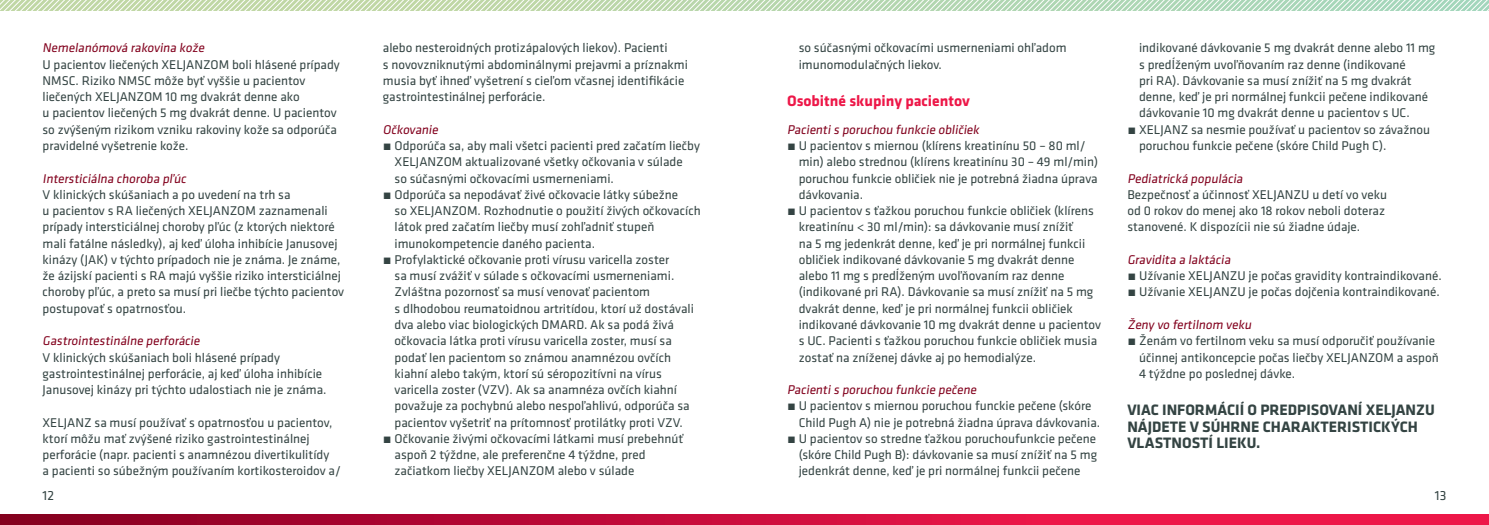
<style>
.page{position:relative;width:1489px;height:525px;background:#fff}
.page>*{position:absolute;margin:0;border:0;box-sizing:border-box;transform-origin:0 0}
.t1{font:700 15.62px/16.2px "Klavika";color:#344443}
.t2{font:700 15.62px "Klavika";color:#ed1748}
.t3{font:13.75px "Klavika";color:#344443}
.t4{font:13.12px/16.2px "Klavika";color:#344443}
.t5{font:13.12px "Klavika";color:#82011d}
</style>
<div class="page">
<svg style="left:0;top:514px;width:1488px;height:10px;background:#c60d39"></svg>
<svg style="left:0;top:0;width:1488px;height:11px;background:#c8e0c2"></svg>
<p class="t5" style="left:43px;top:39px;width:166px">Nemelanómová rakovina kože</p>
<p class="t4" style="left:43px;top:56px;width:299px">U pacientov liečených XELJANZOM boli hlásené prípady NMSC. Riziko NMSC môže byť vyššie u pacientov liečených XELJANZOM 10 mg dvakrát denne ako<br>u pacientov liečených 5 mg dvakrát denne. U pacientov so zvýšeným rizikom vzniku rakoviny kože sa odporúča pravidelné vyšetrenie kože.</p>
<p class="t5" style="left:43px;top:169px;width:147px">Intersticiálna choroba pľúc</p>
<p class="t4" style="left:43px;top:186px;width:303px">V klinických skúšaniach a po uvedení na trh sa<br>u pacientov s RA liečených XELJANZOM zaznamenali prípady intersticiálnej choroby pľúc (z ktorých niektoré mali fatálne následky), aj keď úloha inhibície Janusovej kinázy (JAK) v týchto prípadoch nie je známa. Je známe, že ázijskí pacienti s RA majú vyššie riziko intersticiálnej choroby pľúc, a preto sa musí pri liečbe týchto pacientov postupovať s opatrnosťou.</p>
<p class="t5" style="left:43px;top:332px;width:161px">Gastrointestinálne perforácie</p>
<p class="t4" style="left:43px;top:348px;width:285px">V klinických skúšaniach boli hlásené prípady gastrointestinálnej perforácie, aj keď úloha inhibície<br>Janusovej kinázy pri týchto udalostiach nie je známa.</p>
<p class="t4" style="left:43px;top:413px;width:300px">XELJANZ sa musí používať s opatrnosťou u pacientov, ktorí môžu mať zvýšené riziko gastrointestinálnej perforácie (napr. pacienti s anamnézou divertikulitídy<br>a pacienti so súbežným používaním kortikosteroidov a/</p>
<p class="t4" style="left:383px;top:39px;width:306px">alebo nesteroidných protizápalových liekov). Pacienti<br>s novovzniknutými abdominálnymi prejavmi a príznakmi musia byť ihneď vyšetrení s cieľom včasnej identifikácie gastrointestinálnej perforácie.</p>
<p class="t5" style="left:383px;top:121px;width:59px">Očkovanie</p>
<p class="t4" style="left:394px;top:137px;width:307px;text-indent:-12px">• Odporúča sa, aby mali všetci pacienti pred začatím liečby<br>XELJANZOM aktualizované všetky očkovania v súlade<br>so súčasnými očkovacími usmerneniami.</p>
<p class="t4" style="left:394px;top:186px;width:307px;text-indent:-12px">• Odporúča sa nepodávať živé očkovacie látky súbežne<br>so XELJANZOM. Rozhodnutie o použití živých očkovacích látok pred začatím liečby musí zohľadniť stupeň imunokompetencie daného pacienta.</p>
<p class="t4" style="left:394px;top:251px;width:301px;text-indent:-12px">• Profylaktické očkovanie proti vírusu varicella zoster<br>sa musí zvážiť v súlade s očkovacími usmerneniami.<br>Zvláštna pozornosť sa musí venovať pacientom<br>s dlhodobou reumatoidnou artritídou, ktorí už dostávali dva alebo viac biologických DMARD. Ak sa podá živá očkovacia látka proti vírusu varicella zoster, musí sa podať len pacientom so známou anamnézou ovčích kiahní alebo takým, ktorí sú séropozitívni na vírus varicella zoster (VZV). Ak sa anamnéza ovčích kiahní považuje za pochybnú alebo nespoľahlivú, odporúča sa pacientov vyšetriť na prítomnosť protilátky proti VZV.</p>
<p class="t4" style="left:394px;top:429px;width:290px;text-indent:-12px">• Očkovanie živými očkovacími látkami musí prebehnúť aspoň 2 týždne, ale preferenčne 4 týždne, pred začiatkom liečby XELJANZOM alebo v súlade</p>
<p class="t4" style="left:798px;top:39px;width:269px">so súčasnými očkovacími usmerneniami ohľadom imunomodulačných liekov.</p>
<p class="t2" style="left:787px;top:90px;width:184px">Osobitné skupiny pacientov</p>
<p class="t5" style="left:787px;top:121px;width:196px">Pacientis poruchou funkcie obličiek</p>
<p class="t4" style="left:798px;top:137px;width:301px;text-indent:-12px">• U pacientov s miernou (klírens kreatinínu 50 – 80 ml/ min) alebo strednou (klírens kreatinínu 30 – 49 ml/min) poruchou funkcie obličiek nie je potrebná žiadna úprava dávkovania.</p>
<p class="t4" style="left:798px;top:202px;width:304px;text-indent:-12px">• U pacientov s ťažkou poruchou funkcie obličiek (klírens kreatinínu &lt; 30 ml/min): sa dávkovanie musí znížiť<br>na 5 mg jedenkrát denne, keď je pri normálnej funkcii obličiek indikované dávkovanie 5 mg dvakrát denne alebo 11 mg s predĺženým uvoľňovaním raz denne (indikované pri RA). Dávkovanie sa musí znížiť na 5 mg dvakrát denne, keď je pri normálnej funkcii obličiek indikované dávkovanie 10 mg dvakrát denne u pacientov s UC. Pacienti s ťažkou poruchou funkcie obličiek musia zostať na zníženej dávke aj po hemodialýze.</p>
<p class="t5" style="left:787px;top:381px;width:193px">Pacientis poruchou funkcie pečene</p>
<p class="t4" style="left:798px;top:397px;width:303px;text-indent:-12px">• U pacientov s miernou poruchou funckie pečene (skóre<br>Child Pugh A) nie je potrebná žiadna úprava dávkovania.</p>
<p class="t4" style="left:798px;top:429px;width:300px;text-align:justify;text-indent:-12px">• U pacientov so stredne ťažkou poruchoufunkcie pečene (skóre Child Pugh B): dávkovanie sa musí znížiť na 5 mg jedenkrát denne, keď je pri normálnej funkcii pečene</p>
<p class="t4" style="left:1138px;top:39px;width:298px">indikované dávkovanie 5 mg dvakrát denne alebo 11 mg s predĺženým uvoľňovaním raz denne (indikované<br>pri RA). Dávkovanie sa musí znížiť na 5 mg dvakrát denne, keď je pri normálnej funkcii pečene indikované dávkovanie 10 mg dvakrát denne u pacientov s UC.</p>
<p class="t4" style="left:1138px;top:121px;width:292px;text-indent:-12px">• XELJANZ sa nesmie používať u pacientov so závažnou poruchou funkcie pečene (skóre Child Pugh C).</p>
<p class="t5" style="left:1127px;top:169px;width:119px">Pediatrická populácia</p>
<p class="t4" style="left:1127px;top:186px;width:261px">Bezpečnosť a účinnosť XELJANZU u detí vo veku od 0 rokov do menej ako 18 rokov neboli doteraz stanovené. K dispozícii nie sú žiadne údaje.</p>
<p class="t5" style="left:1127px;top:251px;width:107px">Gravidita a laktácia</p>
<p class="t4" style="left:1127px;top:267px;width:316px">• Užívanie XELJANZU je počas gravidity kontraindikované.</p>
<p class="t4" style="left:1127px;top:283px;width:314px">• Užívanie XELJANZU je počas dojčenia kontraindikované.</p>
<p class="t5" style="left:1127px;top:316px;width:128px">Ženy vo fertilnom veku</p>
<p class="t4" style="left:1138px;top:332px;width:301px;text-indent:-12px">• Ženám vo fertilnom veku sa musí odporučiť používanie účinnej antikoncepcie počas liečby XELJANZOM a aspoň<br>4 týždne po poslednej dávke.</p>
<p class="t1" style="left:1127px;top:401px;width:309px">VIAC INFORMÁCIÍ O PREDPISOVANÍ XELJANZU<br>NÁJDETE V SÚHRNE CHARAKTERISTICKÝCH<br>VLASTNOSTÍ LIEKU.</p>
<p class="t3" style="left:43px;top:486px;width:13px">12</p>
<p class="t3" style="left:1434px;top:486px;width:13px">13</p>
</div>
